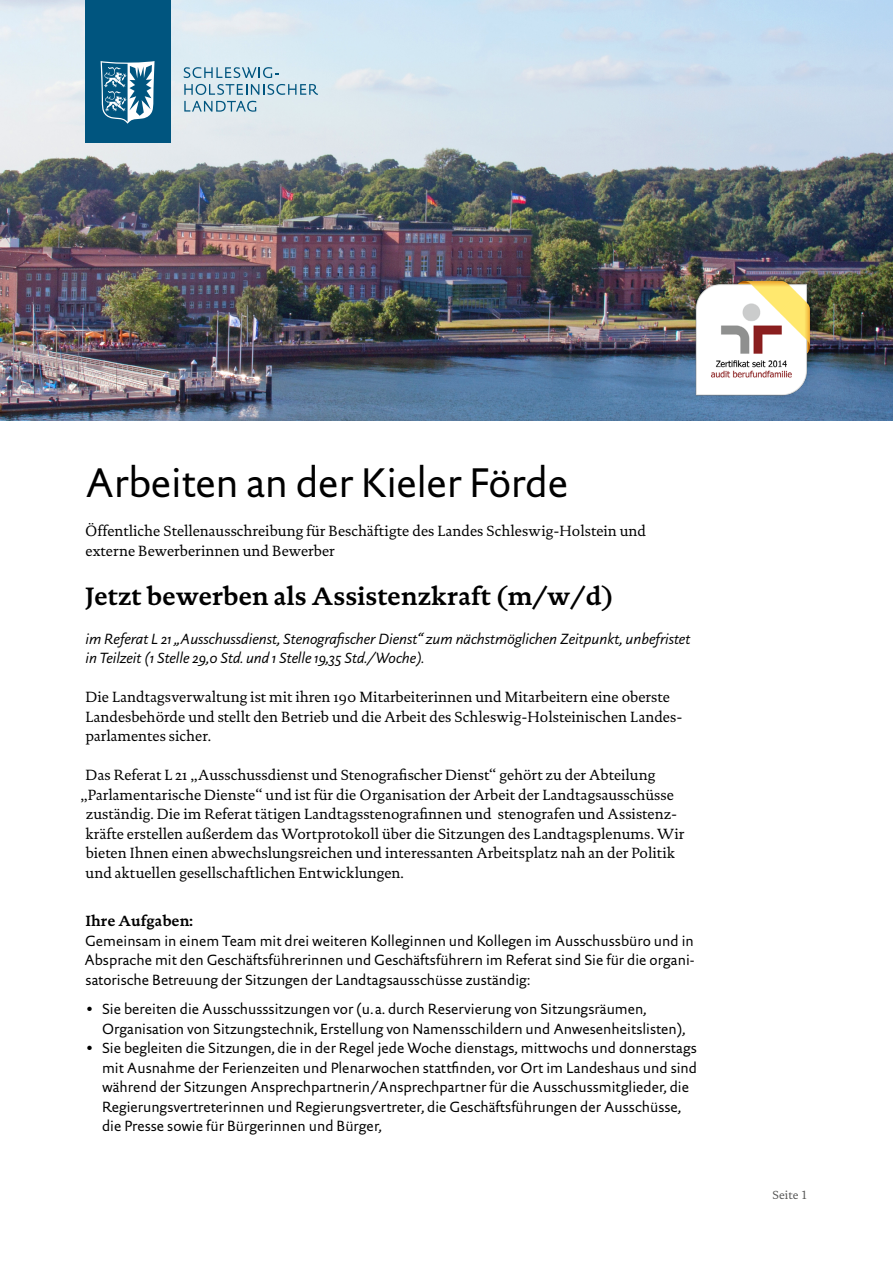
<style>
.page{position:relative;width:893px;height:1263px;background:#fff}
.page>*{position:absolute;margin:0;border:0;box-sizing:border-box;transform-origin:0 0}
.H1_-_Titelseite{font:42px "DTL Documenta Sans TOT";letter-spacing:-.01em;color:#000}
.H2_-_Titelseite__Stellentitel{font:700 25.5px "DTL Documenta TOT";color:#000}
.P_-_Fließtext_Serif{font:15px/19.5px "DTL Documenta TOT";color:#000}
.P_-_Aufzählung{font:15px/19.5px "DTL Documenta Sans TOT";color:#000}
.P_-_Fließtext_Sans_weniger_Abstand_danac{font:15px/19.5px "DTL Documenta Sans TOT";color:#000;text-align:justify}
.P___Titelseite__Stellenzeitraum{font:italic 15px/19.5px "DTL Documenta Sans TOT";color:#000}
.H3_-_Überschriften_Aufzählungen{font:700 15px "DTL Documenta TOT";color:#000}
.t1{font:12px "DTL Documenta TOT";letter-spacing:.005em;color:#575756}
</style>
<div class="page">
<img style="left:0;top:0;width:893px;height:421px">
<img style="left:687px;top:274px;width:129px;height:130px">
<svg style="left:184px;top:67px;width:95px;height:11px"></svg>
<svg style="left:184px;top:84px;width:134px;height:11px"></svg>
<svg style="left:184px;top:101px;width:72px;height:11px"></svg>
<div style="left:85px;top:0;width:85px;height:142px;background:#00557f"></div>
<svg style="left:101px;top:61px;width:54px;height:63px"></svg>
<h1 class="H1_-_Titelseite" style="left:85px;top:457px;width:485px">Arbeiten an der Kieler Förde</h1>
<p class="P_-_Fließtext_Serif" style="left:85px;top:521px;width:563px">Öffentliche Stellenausschreibung für Beschäftigte des Landes Schleswig-Holstein und externe Bewerberinnen und Bewerber</p>
<h2 class="H2_-_Titelseite__Stellentitel" style="left:85px;top:580px;width:530px">Jetzt bewerben als Assistenzkraft (m/w/d)</h2>
<p class="P___Titelseite__Stellenzeitraum" style="left:85px;top:628px;width:607px">im Referat L 21 „Ausschussdienst, Stenografischer Dienst“ zum nächstmöglichen Zeitpunkt, unbefristet in Teilzeit (1 Stelle 29,0 Std. und 1 Stelle 19,35 Std./Woche).</p>
<p class="P_-_Fließtext_Serif" style="left:85px;top:687px;width:599px">Die Landtagsverwaltung ist mit ihren 190 Mitarbeiterinnen und Mitarbeitern eine oberste<br>Landesbehörde und stellt den Betrieb und die Arbeit des Schleswig-Holsteinischen Landes&shy;parlamentes sicher.</p>
<p class="P_-_Fließtext_Serif" style="left:86px;top:765px;width:571px">Das Referat L 21 „Ausschussdienst und Stenografischer Dienst“ gehört zu der Abteilung</p>
<p class="P_-_Fließtext_Serif" style="left:81px;top:785px;width:595px">„Parlamentarische Dienste“ und ist für die Organisation der Arbeit der Landtagsausschüsse</p>
<p class="P_-_Fließtext_Serif" style="left:86px;top:804px;width:593px">zuständig. Die im Referat tätigen Landtagsstenografinnen und stenografen und Assistenz-</p>
<p class="P_-_Fließtext_Serif" style="left:85px;top:824px;width:600px">kräfte erstellen außerdem das Wortprotokoll über die Sitzungen des Landtagsplenums. Wir</p>
<p class="P_-_Fließtext_Serif" style="left:86px;top:843px;width:591px">bieten Ihnen einen abwechslungsreichen und interessanten Arbeitsplatz nah an der Politik</p>
<p class="P_-_Fließtext_Serif" style="left:86px;top:863px;width:320px">und aktuellen gesellschaftlichen Entwicklungen.</p>
<h3 class="H3_-_Überschriften_Aufzählungen" style="left:85px;top:912px;width:109px">Ihre Aufgaben:</h3>
<p class="P_-_Fließtext_Sans_weniger_Abstand_danac" style="left:84px;top:931px;width:612px">Gemeinsam in einem Team mit drei weiteren Kolleginnen und Kollegen im Ausschussbüro und in Absprache mit den Geschäftsführerinnen und Geschäftsführern im Referat sind Sie für die organi&shy;satorische Betreuung der Sitzungen der Landtagsausschüsse zuständig:</p>
<p class="P_-_Aufzählung" style="left:102px;top:999px;width:585px;text-indent:-17px">• Sie bereiten die Ausschusssitzungen vor (u. a. durch Reservierung von Sitzungsräumen,<br>Organisation von Sitzungstechnik, Erstellung von Namensschildern und Anwesenheitslisten),</p>
<p class="P_-_Aufzählung" style="left:102px;top:1038px;width:597px;text-indent:-17px">• Sie begleiten die Sitzungen, die in der Regel jede Woche dienstags, mittwochs und donnerstags mit Ausnahme der Ferienzeiten und Plenarwochen stattfinden, vor Ort im Landeshaus und sind während der Sitzungen Ansprechpartnerin/Ansprechpartner für die Ausschussmitglieder, die Regierungsvertreterinnen und Regierungsvertreter, die Geschäftsführungen der Ausschüsse, die Presse sowie für Bürgerinnen und Bürger,</p>
<p class="t1" style="left:772px;top:1188px;width:37px">Seite 1</p>
</div>
